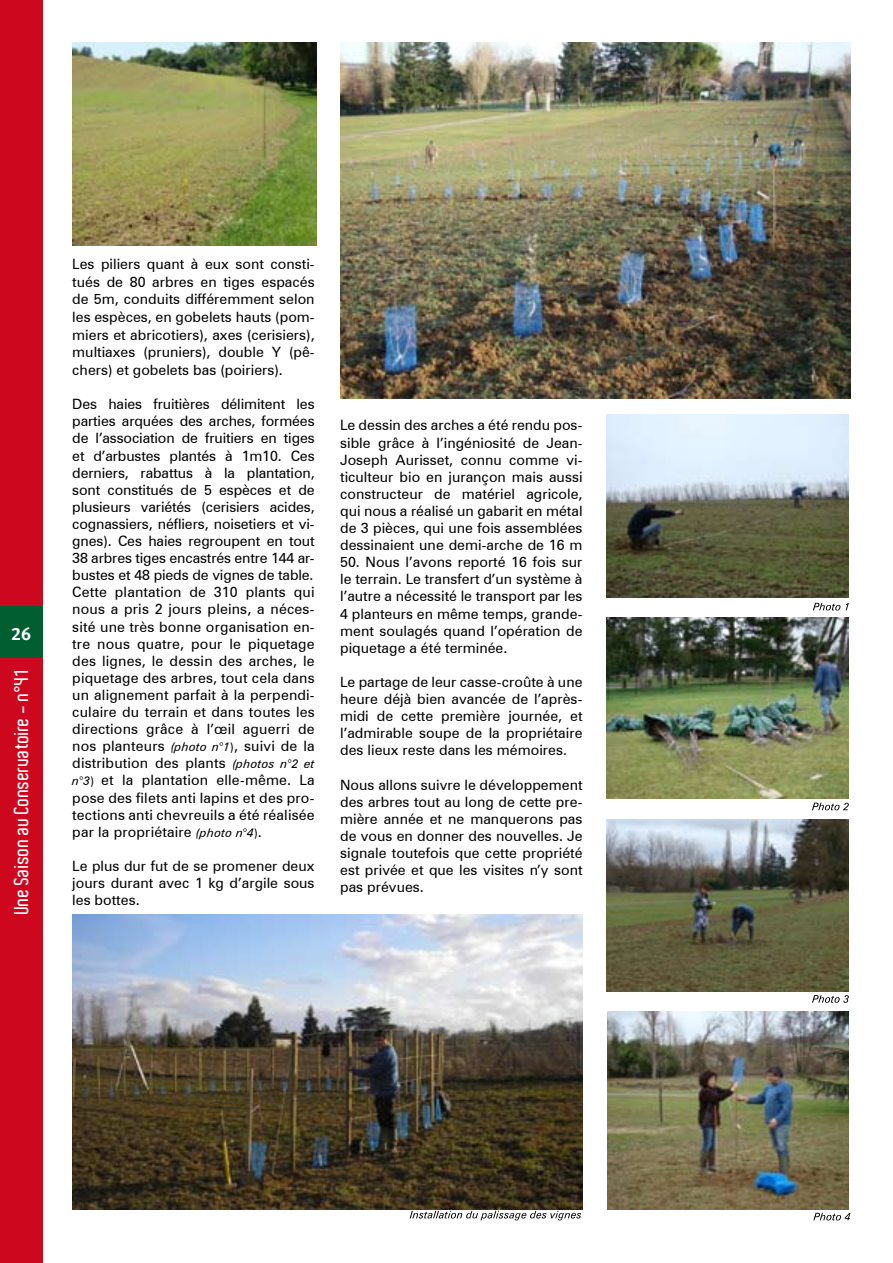
<style>
.page{position:relative;width:893px;height:1263px;background:#fff}
.page>*{position:absolute;margin:0;border:0;box-sizing:border-box;transform-origin:0 0}
.t1{font:600 19.5px "Aldo";color:#fff}
.t2{font:18px "Meta Bold CELF Roman";color:#fff}
.t3{font:14.25px/17.1px "Zurich BT";color:#000;text-align:justify}
.s1{font-style:italic;font-size:12px}
.s2{font-size:12px}
</style>
<div class="page">
<div style="left:0;top:0;width:43px;height:1263px;background:#cd071e"></div>
<div style="left:0;top:606px;width:43px;height:51px;background:#005e30"></div>
<img style="left:72px;top:43px;width:245px;height:202px">
<img style="left:340px;top:43px;width:510px;height:355px">
<img style="left:607px;top:1011px;width:242px;height:198px">
<img style="left:607px;top:415px;width:241px;height:183px">
<img style="left:607px;top:618px;width:241px;height:181px">
<img style="left:607px;top:820px;width:241px;height:171px">
<svg style="left:813px;top:603px;width:36px;height:7px"></svg>
<svg style="left:812px;top:803px;width:37px;height:7px"></svg>
<svg style="left:812px;top:995px;width:37px;height:8px"></svg>
<svg style="left:813px;top:1213px;width:37px;height:7px"></svg>
<img style="left:72px;top:914px;width:511px;height:295px">
<svg style="left:410px;top:1211px;width:171px;height:9px"></svg>
<p class="t2" style="left:11px;top:623px;width:22px">26</p>
<h1 class="t1" style="left:10px;top:914px;width:246px;rotate:-90deg">Une Saison au Conservatoire - n°41</h1>
<p class="t3" style="left:72px;top:255px;width:244px;line-height:17.7px">Les piliers quant à eux sont consti&shy;tués de 80 arbres en tiges espacés de 5m, conduits différemment selon les espèces, en gobelets hauts (pom&shy;miers et abricotiers), axes (cerisiers), multiaxes (pruniers), double Y (pê&shy;chers) et gobelets bas (poiriers).</p>
<p class="t3" style="left:72px;top:395px;width:244px">Des haies fruitières délimitent les parties arquées des arches, formées de l’association de fruitiers en tiges et d’arbustes plantés à 1m10. Ces derniers, rabattus à la plantation, sont constitués de 5 espèces et de plusieurs variétés (cerisiers acides, cognassiers, néfliers, noisetiers et vi&shy;gnes). Ces haies regroupent en tout 38 arbres tiges encastrés entre 144 ar&shy;bustes et 48 pieds de vignes de table.<br>Cette plantation de 310 plants qui nous a pris 2 jours pleins, a néces&shy;sité une très bonne organisation en&shy;tre nous quatre, pour le piquetage des lignes, le dessin des arches, le piquetage des arbres, tout cela dans un alignement parfait à la perpendi&shy;culaire du terrain et dans toutes les directions grâce à l’œil aguerri de nos planteurs <span class="s1">(photo n°1</span><span class="s2">)</span>, suivi de la distribution des plants <span class="s1">(photos n°2 et n°3</span><span class="s2">)</span> et la plantation elle-même. La pose des filets anti lapins et des pro&shy;tections anti chevreuils a été réalisée par la propriétaire <span class="s1">(photo n°4</span><span class="s2">)</span>.</p>
<p class="t3" style="left:72px;top:857px;width:244px">Le plus dur fut de se promener deux jours durant avec 1 kg d’argile sous les bottes.</p>
<p class="t3" style="left:340px;top:417px;width:244px">Le dessin des arches a été rendu pos&shy;sible grâce à l’ingéniosité de Jean-Joseph Aurisset, connu comme vi&shy;ticulteur bio en jurançon mais aussi constructeur de matériel agricole, qui nous a réalisé un gabarit en métal de 3 pièces, qui une fois assemblées dessinaient une demi-arche de 16 m</p>
<p class="t3" style="left:340px;top:553px;width:244px">50. Nous l’avons reporté 16 fois sur le terrain. Le transfert d’un système à l’autre a nécessité le transport par les 4 planteurs en même temps, grande&shy;ment soulagés quand l’opération de piquetage a été terminée.</p>
<p class="t3" style="left:340px;top:673px;width:244px">Le partage de leur casse-croûte à une heure déjà bien avancée de l’après&shy;midi de cette première journée, et l’admirable soupe de la propriétaire des lieux reste dans les mémoires.</p>
<p class="t3" style="left:340px;top:776px;width:244px">Nous allons suivre le développement des arbres tout au long de cette pre&shy;mière année et ne manquerons pas de vous en donner des nouvelles. Je signale toutefois que cette propriété est privée et que les visites n’y sont pas prévues.</p>
</div>
